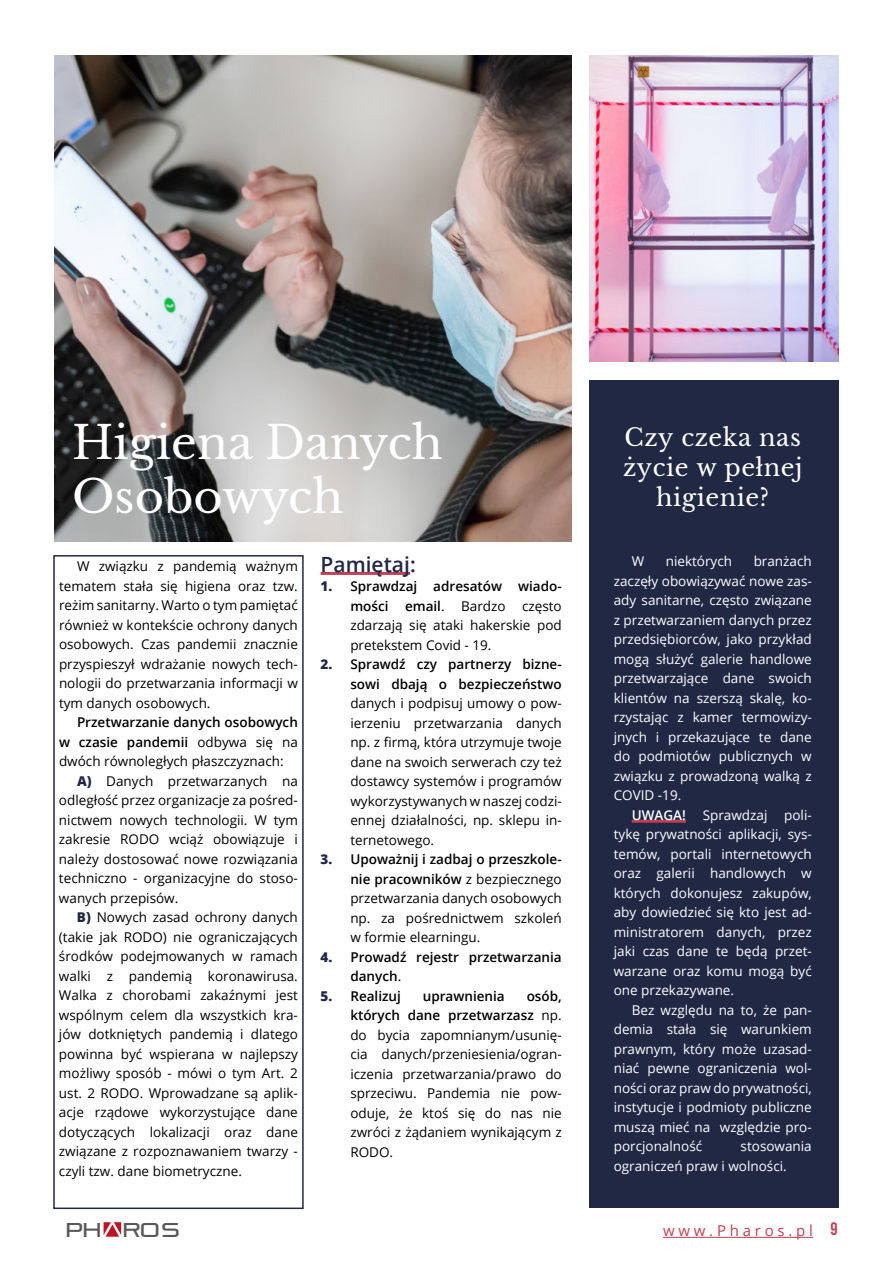
<style>
.page{position:relative;width:893px;height:1263px;background:#fff}
.page>*{position:absolute;margin:0;border:0;box-sizing:border-box;transform-origin:0 0}
.t1{font:45px/54px "Libre Baskerville";color:#fff}
.t2{font:24px/30px "Libre Baskerville";letter-spacing:.02em;color:#fff;text-align:center}
.t3{font:600 21px "Open Sans";color:#202844}
.t4{font:19.95px "Pirulen Rg";color:#595959;scale:.95 1}
.t5{font:15px "Open Sans";letter-spacing:.25em;color:#c13f54}
.t6{font:13.5px/19.5px "Open Sans";color:#000;text-align:justify}
.t7{font:13.5px/19.5px "Open Sans";color:#fff;text-align:justify}
.t8{font:600 13.5px/19.5px "Open Sans";color:#000;text-align:justify}
.s1{font-weight:400}
.s2{font-weight:800;color:#202844}
.s3{font-weight:600}
.s4{font-family:"Bebas Neue";font-weight:700;font-size:18px}
</style>
<div class="page">
<div style="left:589px;top:381px;width:250px;height:827px;background:#202844"></div>
<img style="left:54px;top:55px;width:517px;height:486px">
<img style="left:589px;top:55px;width:250px;height:307px">
<hr style="left:663px;top:1237px;width:150px;height:1px;background:#c13f54">
<svg style="left:104px;top:1222px;width:17px;height:15px"></svg>
<div style="left:53px;top:555px;width:251px;height:654px;border:2px solid #202844"></div>
<hr style="left:321px;top:572px;width:89px;height:3px;background:#c13f54">
<hr style="left:632px;top:820px;width:54px;height:3px;background:#c13f54">
<h1 class="t1" style="left:72px;top:416px;width:372px">Higiena Danych<br>Osobowych</h1>
<p class="t6" style="left:59px;top:556px;width:240px;text-indent:18px">W związku z pandemią ważnym tematem stała się higiena oraz tzw. reżim sanitarny. Warto o tym pamiętać również w kontekście ochrony danych osobowych. Czas pandemii znacznie przyspieszył wdrażanie nowych tech&shy;nologii do przetwarzania informacji w tym danych osobowych.</p>
<p class="t8" style="left:59px;top:712px;width:240px;text-indent:18px">Przetwarzanie danych osobowych w czasie pandemii <span class="s1">odbywa się na dwóch równoległych płaszczyznach:</span></p>
<p class="t6" style="left:59px;top:771px;width:240px;text-indent:18px"><span class="s2">A)</span> Danych przetwarzanych na odległość przez organizacje za pośred&shy;nictwem nowych technologii. W tym zakresie RODO wciąż obowiązuje i należy dostosować nowe rozwiązania techniczno - organizacyjne do stoso&shy;wanych przepisów.</p>
<p class="t6" style="left:59px;top:907px;width:240px;text-indent:18px"><span class="s2">B)</span> Nowych zasad ochrony danych (takie jak RODO) nie ograniczających środków podejmowanych w ramach walki z pandemią koronawirusa.<br>Walka z chorobami zakaźnymi jest wspólnym celem dla wszystkich kra&shy;jów dotkniętych pandemią i dlatego powinna być wspierana w najlepszy możliwy sposób - mówi o tym Art. 2 ust. 2 RODO. Wprowadzane są aplik&shy;acje rządowe wykorzystujące dane dotyczących lokalizacji oraz dane związane z rozpoznawaniem twarzy - czyli tzw. dane biometryczne.</p>
<h3 class="t3" style="left:321px;top:550px;width:97px">Pamiętaj:</h3>
<p class="t6" style="left:350px;top:576px;width:213px;text-indent:-30px"><span class="s2">1.</span> <span class="s3">Sprawdzaj adresatów wiado&shy;mości email</span>. Bardzo często zdarzają się ataki hakerskie pod pretekstem Covid - 19.</p>
<p class="t8" style="left:321px;top:654px;width:243px;text-align:right"><span class="s2">2.</span> Sprawdź czy partnerzy bizne&shy;sowi dbają o bezpieczeństwo</p>
<p class="t6" style="left:350px;top:693px;width:213px">danych i podpisuj umowy o pow&shy;ierzeniu przetwarzania danych np. z firmą, która utrzymuje twoje dane na swoich serwerach czy też dostawcy systemów i programów wykorzystywanych w naszej codzi&shy;ennej działalności, np. sklepu in&shy;ternetowego.</p>
<p class="t6" style="left:350px;top:849px;width:213px;text-indent:-30px"><span class="s2">3.</span> <span class="s3">Upoważnij i zadbaj o przeszkole&shy;nie pracowników</span> z bezpiecznego przetwarzania danych osobowych np. za pośrednictwem szkoleń w formie elearningu.</p>
<p class="t8" style="left:350px;top:947px;width:213px;text-indent:-30px"><span class="s2">4.</span> Prowadź rejestr przetwarzania danych<span class="s1">.</span></p>
<p class="t8" style="left:321px;top:986px;width:82px"><span class="s2">5.</span> Realizuj</p>
<p class="t8" style="left:423px;top:986px;width:83px">uprawnienia</p>
<p class="t6" style="left:350px;top:986px;width:213px;text-indent:176px"><span class="s3">osób, których dane przetwarzasz</span> np. do bycia zapomnianym/usunię&shy;cia danych/przeniesienia/ogran&shy;iczenia przetwarzania/prawo do sprzeciwu. Pandemia nie pow&shy;oduje, że ktoś się do nas nie zwróci z żądaniem wynikającym z RODO.</p>
<h2 class="t2" style="left:623px;top:423px;width:181px">Czy czeka nas życie w pełnej higienie?</h2>
<p class="t7" style="left:632px;top:551px;width:14px">W</p>
<p class="t7" style="left:666px;top:551px;width:68px">niektórych</p>
<p class="t7" style="left:614px;top:551px;width:200px;text-indent:140px">branżach zaczęły obowiązywać nowe zas&shy;ady sanitarne, często związane z przetwarzaniem danych przez przedsiębiorców, jako przykład mogą służyć galerie handlowe przetwarzające dane swoich klientów na szerszą skalę, ko&shy;rzystając z kamer termowizy&shy;jnych i przekazujące te dane do podmiotów publicznych w związku z prowadzoną walką z COVID -19.</p>
<p class="t7" style="left:614px;top:805px;width:200px;text-indent:18px"><span class="s3">UWAGA!</span> Sprawdzaj poli&shy;tykę prywatności aplikacji, sys&shy;temów, portali internetowych oraz galerii handlowych w których dokonujesz zakupów, aby dowiedzieć się kto jest ad&shy;ministratorem danych, przez jaki czas dane te będą przet&shy;warzane oraz komu mogą być one przekazywane.</p>
<p class="t7" style="left:614px;top:999px;width:200px;text-indent:18px">Bez względu na to, że pan&shy;demia stała się warunkiem prawnym, który może uzasad&shy;niać pewne ograniczenia wol&shy;ności oraz praw do prywatności, instytucje i podmioty publiczne muszą mieć na względzie pro&shy;porcjonalność</p>
<p class="t7" style="left:614px;top:1136px;width:200px;text-indent:127px">stosowania ograniczeń praw i wolności.</p>
<h3 class="t4" style="left:66px;top:1217px;width:121px">PH ROS</h3>
<p class="t5" style="left:663px;top:1220px;width:176px">www.Pharos.pl <span class="s4">9</span></p>
</div>
